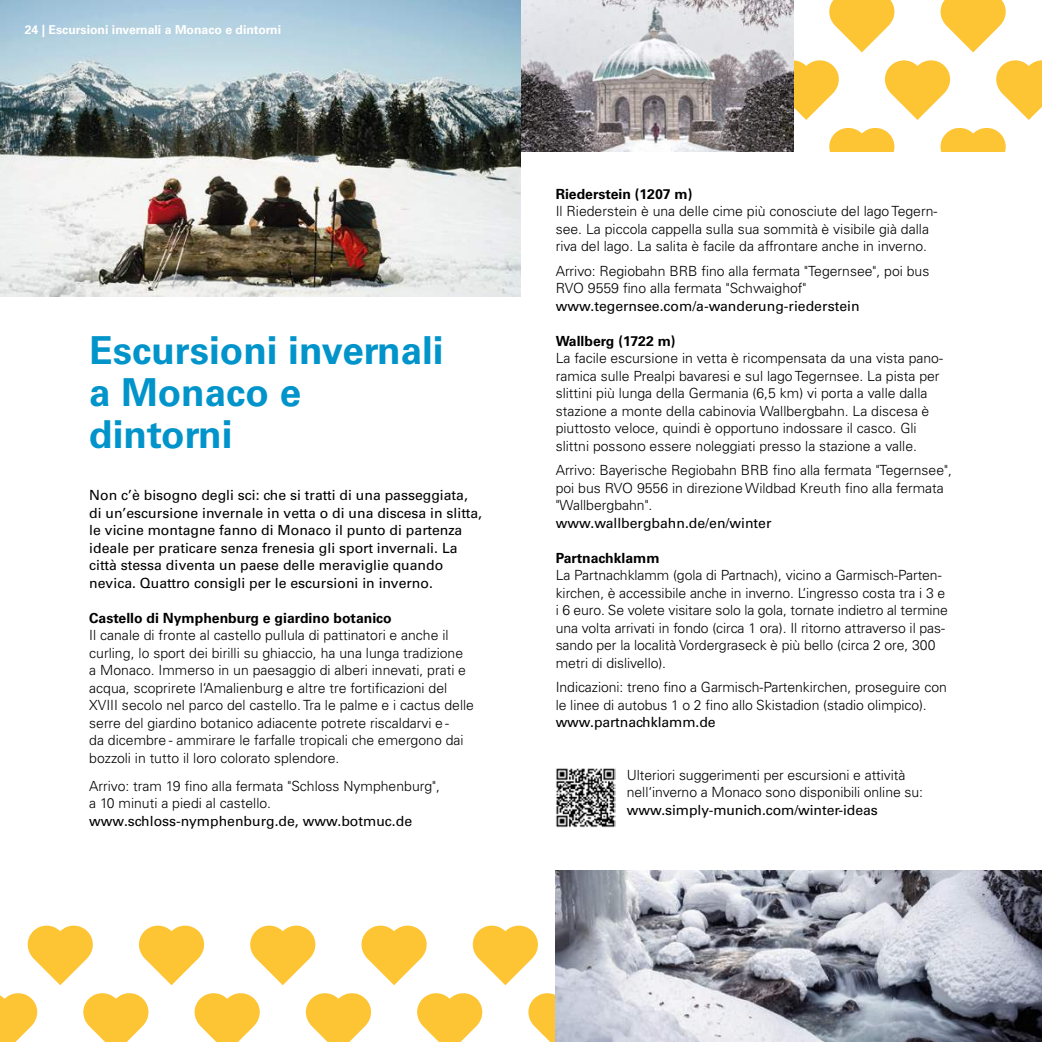
<style>
.page{position:relative;width:1042px;height:1042px;background:#fff}
.page>*{position:absolute;margin:0;border:0;box-sizing:border-box;transform-origin:0 0}
.t1{font:700 38.5px/42px "Univers LT Pro 65";color:#0094ca}
.t2{font:300 14px/17.5px "Univers LT Pro 45";color:#000}
.t3{font:14px/17.5px "Univers LT Pro 55 Roman";color:#000}
.t4{font:700 14px "Univers LT Pro 65";color:#000}
.t5{font:700 12.25px "Univers LT Pro 65";color:#fff}
</style>
<div class="page">
<img style="left:0;top:0;width:521px;height:296px">
<svg style="left:0;top:923px;width:556px;height:119px"></svg>
<svg style="left:794px;top:0;width:248px;height:151px"></svg>
<img style="left:556px;top:871px;width:486px;height:171px">
<img style="left:521px;top:0;width:273px;height:151px">
<img style="left:556px;top:768px;width:59px;height:59px">
<p class="t5" style="left:25px;top:21px;width:258px">24 | Escursioni invernali a Monaco e dintorni</p>
<h1 class="t1" style="left:89px;top:327px;width:356px">Escursioni invernali a Monaco e dintorni</h1>
<p class="t3" style="left:89px;top:486px;width:394px">Non c’è bisogno degli sci: che si tratti di una passeggiata, di un’escursione invernale in vetta o di una discesa in slitta, le vicine montagne fanno di Monaco il punto di partenza ideale per praticare senza frenesia gli sport invernali. La città stessa diventa un paese delle meraviglie quando nevica. Quattro consigli per le escursioni in inverno.</p>
<p class="t4" style="left:89px;top:608px;width:304px">Castello di Nymphenburg e giardino botanico</p>
<p class="t2" style="left:89px;top:626px;width:386px">Il canale di fronte al castello pullula di pattinatori e anche il curling, lo sport dei birilli su ghiaccio, ha una lunga tradizione<br>a Monaco. Immerso in un paesaggio di alberi innevati, prati e acqua, scoprirete l‘Amalienburg e altre tre fortificazioni del XVIII secolo nel parco del castello. Tra le palme e i cactus delle serre del giardino botanico adiacente potrete riscaldarvi e -<br>da dicembre - ammirare le farfalle tropicali che emergono dai bozzoli in tutto il loro colorato splendore.</p>
<p class="t2" style="left:89px;top:776px;width:352px">Arrivo: tram 19 fino alla fermata "Schloss Nymphenburg", a 10 minuti a piedi al castello.</p>
<p class="t3" style="left:89px;top:811px;width:324px">www.schloss-nymphenburg.de, www.botmuc.de</p>
<p class="t4" style="left:556px;top:184px;width:138px">Riederstein (1207 m)</p>
<p class="t2" style="left:556px;top:202px;width:383px">Il Riederstein è una delle cime più conosciute del lago Tegern&shy;see. La piccola cappella sulla sua sommità è visibile già dalla riva del lago. La salita è facile da affrontare anche in inverno.</p>
<p class="t2" style="left:556px;top:262px;width:375px">Arrivo: Regiobahn BRB fino alla fermata "Tegernsee", poi bus<br>RVO 9559 fino alla fermata "Schwaighof"</p>
<p class="t3" style="left:556px;top:296px;width:305px">www.tegernsee.com/a-wanderung-riederstein</p>
<p class="t4" style="left:556px;top:331px;width:121px">Wallberg (1722 m)</p>
<p class="t2" style="left:556px;top:349px;width:389px">La facile escursione in vetta è ricompensata da una vista pano&shy;ramica sulle Prealpi bavaresi e sul lago Tegernsee. La pista per slittini più lunga della Germania (6,5 km) vi porta a valle dalla stazione a monte della cabinovia Wallbergbahn. La discesa è piuttosto veloce, quindi è opportuno indossare il casco. Gli slittni possono essere noleggiati presso la stazione a valle.</p>
<p class="t2" style="left:556px;top:461px;width:398px">Arrivo: Bayerische Regiobahn BRB fino alla fermata "Tegernsee", poi bus RVO 9556 in direzione Wildbad Kreuth fino alla fermata "Wallbergbahn".</p>
<p class="t3" style="left:556px;top:513px;width:217px">www.wallbergbahn.de/en/winter</p>
<p class="t4" style="left:556px;top:548px;width:105px">Partnachklamm</p>
<p class="t2" style="left:556px;top:566px;width:394px">La Partnachklamm (gola di Partnach), vicino a Garmisch-Parten&shy;kirchen, è accessibile anche in inverno. L‘ingresso costa tra i 3 e i 6 euro. Se volete visitare solo la gola, tornate indietro al termine una volta arrivati in fondo (circa 1 ora). Il ritorno attraverso il pas&shy;sando per la località Vordergraseck è più bello (circa 2 ore, 300 metri di dislivello).</p>
<p class="t2" style="left:556px;top:678px;width:393px">Indicazioni: treno fino a Garmisch-Partenkirchen, proseguire con le linee di autobus 1 o 2 fino allo Skistadion (stadio olimpico).</p>
<p class="t3" style="left:556px;top:713px;width:161px">www.partnachklamm.de</p>
<p class="t2" style="left:627px;top:766px;width:298px">Ulteriori suggerimenti per escursioni e attività nell‘inverno a Monaco sono disponibili online su:</p>
<p class="t3" style="left:627px;top:800px;width:252px">www.simply-munich.com/winter-ideas</p>
</div>
